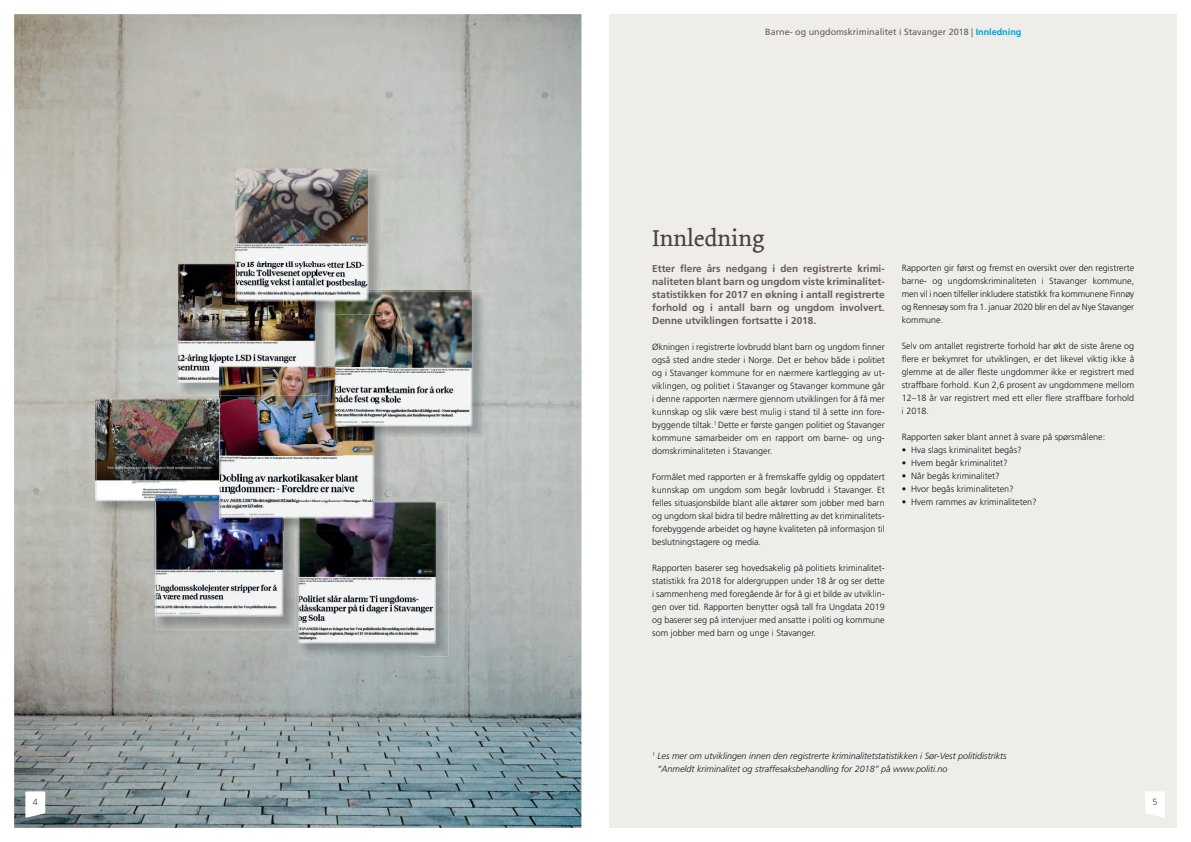
<style>
.page{position:relative;width:1191px;height:842px;background:#fff}
.page>*{position:absolute;margin:0;border:0;box-sizing:border-box;transform-origin:0 0}
.t1{font:24px "Dolly";color:#4a403e}
.t2{font:700 10px/13px "Frutiger LT Std";color:#675c58;text-align:justify}
.t3{font:300 9px/13px "Frutiger LT Std";color:#171419;text-align:justify}
.t4{font:italic 300 9px/13px "Frutiger LT Std";color:#171419}
.t5{font:9px "Frutiger LT Std";color:#675c58}
.t6{font:300 9px "Frutiger LT Std";color:#4a403e}
.s1{font-weight:700;color:#009edc}
</style>
<div class="page">
<div style="left:609px;top:14px;width:567px;height:814px;background:#efede9"></div>
<svg style="left:1145px;top:791px;width:20px;height:27px"></svg>
<img style="left:14px;top:14px;width:567px;height:814px">
<svg style="left:25px;top:791px;width:20px;height:27px"></svg>
<img style="left:419px;top:503px;width:30px;height:153px">
<img style="left:300px;top:644px;width:119px;height:12px">
<img style="left:300px;top:503px;width:136px;height:141px">
<img style="left:96px;top:501px;width:59px;height:13px">
<img style="left:95px;top:398px;width:124px;height:103px">
<img style="left:96px;top:400px;width:123px;height:101px">
<img style="left:156px;top:531px;width:140px;height:98px">
<img style="left:155px;top:514px;width:128px;height:103px">
<img style="left:155px;top:495px;width:64px;height:19px">
<img style="left:156px;top:496px;width:63px;height:5px">
<img style="left:179px;top:314px;width:149px;height:82px">
<img style="left:178px;top:264px;width:57px;height:119px">
<img style="left:179px;top:265px;width:136px;height:118px">
<img style="left:296px;top:439px;width:91px;height:92px">
<img style="left:300px;top:503px;width:87px;height:28px">
<svg style="left:283px;top:518px;width:13px;height:13px"></svg>
<img style="left:220px;top:518px;width:63px;height:13px">
<img style="left:219px;top:400px;width:1px;height:95px">
<img style="left:219px;top:366px;width:96px;height:17px">
<img style="left:220px;top:367px;width:123px;height:151px">
<img style="left:343px;top:439px;width:31px;height:62px">
<img style="left:298px;top:501px;width:76px;height:17px">
<img style="left:300px;top:503px;width:74px;height:15px">
<img style="left:220px;top:400px;width:22px;height:95px">
<svg style="left:219px;top:398px;width:10px;height:2px"></svg>
<img style="left:242px;top:496px;width:54px;height:22px">
<img style="left:242px;top:495px;width:41px;height:1px">
<svg style="left:219px;top:495px;width:23px;height:23px"></svg>
<img style="left:220px;top:367px;width:108px;height:29px">
<img style="left:220px;top:367px;width:95px;height:16px">
<img style="left:387px;top:291px;width:98px;height:148px">
<svg style="left:374px;top:426px;width:13px;height:13px"></svg>
<img style="left:336px;top:426px;width:38px;height:13px">
<img style="left:334px;top:366px;width:2px;height:60px">
<img style="left:336px;top:291px;width:136px;height:135px">
<img style="left:328px;top:169px;width:53px;height:145px">
<svg style="left:315px;top:302px;width:13px;height:12px"></svg>
<img style="left:236px;top:302px;width:79px;height:12px">
<img style="left:334px;top:290px;width:47px;height:24px">
<img style="left:336px;top:291px;width:45px;height:23px">
<img style="left:236px;top:169px;width:132px;height:133px">
<img style="left:334px;top:290px;width:34px;height:12px">
<img style="left:336px;top:291px;width:32px;height:11px">
<p class="t6" style="left:33px;top:797px;width:7px">4</p>
<p class="t5" style="left:765px;top:27px;width:258px">Barne- og ungdomskriminalitet i Stavanger 2018 | <span class="s1">Innledning</span></p>
<h1 class="t1" style="left:652px;top:224px;width:114px">Innledning</h1>
<p class="t2" style="left:652px;top:262px;width:234px">Etter ere års nedgang i den registrerte krimi&shy;naliteten blant barn og ungdom viste kriminalitet&shy;statistikken for 2017 en økning i antall registrerte forhold og i antall barn og ungdom involvert.<br>Denne utviklingen fortsatte i 2018.</p>
<p class="t3" style="left:652px;top:340px;width:234px">Økningen i registrerte lovbrudd blant barn og ungdom nner også sted andre steder i Norge. Det er behov både i politiet og i Stavanger kommune for en nærmere kartlegging av ut&shy;viklingen, og politiet i Stavanger og Stavanger kommune går i denne rapporten nærmere gjennom utviklingen for å få mer kunnskap og slik være best mulig i stand til å sette inn fore&shy;byggende tiltak.<sup>1</sup> Dette er første gangen politiet og Stavanger kommune samarbeider om en rapport om barne- og ung&shy;domskriminaliteten i Stavanger.</p>
<p class="t3" style="left:652px;top:470px;width:234px">Formålet med rapporten er å fremskaffe gyldig og oppdatert kunnskap om ungdom som begår lovbrudd i Stavanger. Et felles situasjonsbilde blant alle aktører som jobber med barn og ungdom skal bidra til bedre målretting av det kriminalitets&shy;forebyggende arbeidet og høyne kvaliteten på informasjon til beslutningstagere og media.</p>
<p class="t3" style="left:652px;top:561px;width:234px">Rapporten baserer seg hovedsakelig på politiets kriminalitet&shy;statistikk fra 2018 for aldergruppen under 18 år og ser dette i sammenheng med foregående år for å gi et bilde av utviklin&shy;gen over tid. Rapporten benytter også tall fra Ungdata 2019 og baserer seg på intervjuer med ansatte i politi og kommune som jobber med barn og unge i Stavanger.</p>
<p class="t3" style="left:901px;top:262px;width:234px">Rapporten gir først og fremst en oversikt over den registrerte barne- og ungdomskriminaliteten i Stavanger kommune, men vil i noen tilfeller inkludere statistikk fra kommunene Finnøy og Rennesøy som fra 1. januar 2020 blir en del av Nye Stavanger kommune.</p>
<p class="t3" style="left:901px;top:340px;width:234px">Selv om antallet registrerte forhold har økt de siste årene og</p>
<p class="t3" style="left:906px;top:353px;width:229px">ere er bekymret for utviklingen, er det likevel viktig ikke å</p>
<p class="t3" style="left:901px;top:366px;width:234px">glemme at de aller este ungdommer ikke er registrert med</p>
<p class="t3" style="left:901px;top:379px;width:234px">straffbare forhold. Kun 2,6 prosent av ungdommene mellom</p>
<p class="t3" style="left:901px;top:392px;width:234px">12–18 år var registrert med ett eller ere straffbare forhold</p>
<p class="t3" style="left:901px;top:405px;width:29px">i 2018.</p>
<p class="t3" style="left:901px;top:431px;width:205px">Rapporten søker blant annet å svare på spørsmålene:</p>
<p class="t3" style="left:901px;top:444px;width:122px">• Hva slags kriminalitet begås?</p>
<p class="t3" style="left:901px;top:457px;width:107px">• Hvem begår kriminalitet?</p>
<p class="t3" style="left:901px;top:470px;width:100px">• Når begås kriminalitet?</p>
<p class="t3" style="left:901px;top:483px;width:114px">• Hvor begås kriminaliteten?</p>
<p class="t3" style="left:901px;top:496px;width:136px">• Hvem rammes av kriminaliteten?</p>
<p class="t4" style="left:657px;top:749px;width:351px;text-indent:-5px"><sup>1</sup> Les mer om utviklingen innen den registrerte kriminalitetstatistikken i Sør-Vest politidistrikts “Anmeldt kriminalitet og straffesaksbehandling for 2018” på www.politi.no</p>
<p class="t6" style="left:1152px;top:797px;width:7px">5</p>
</div>
